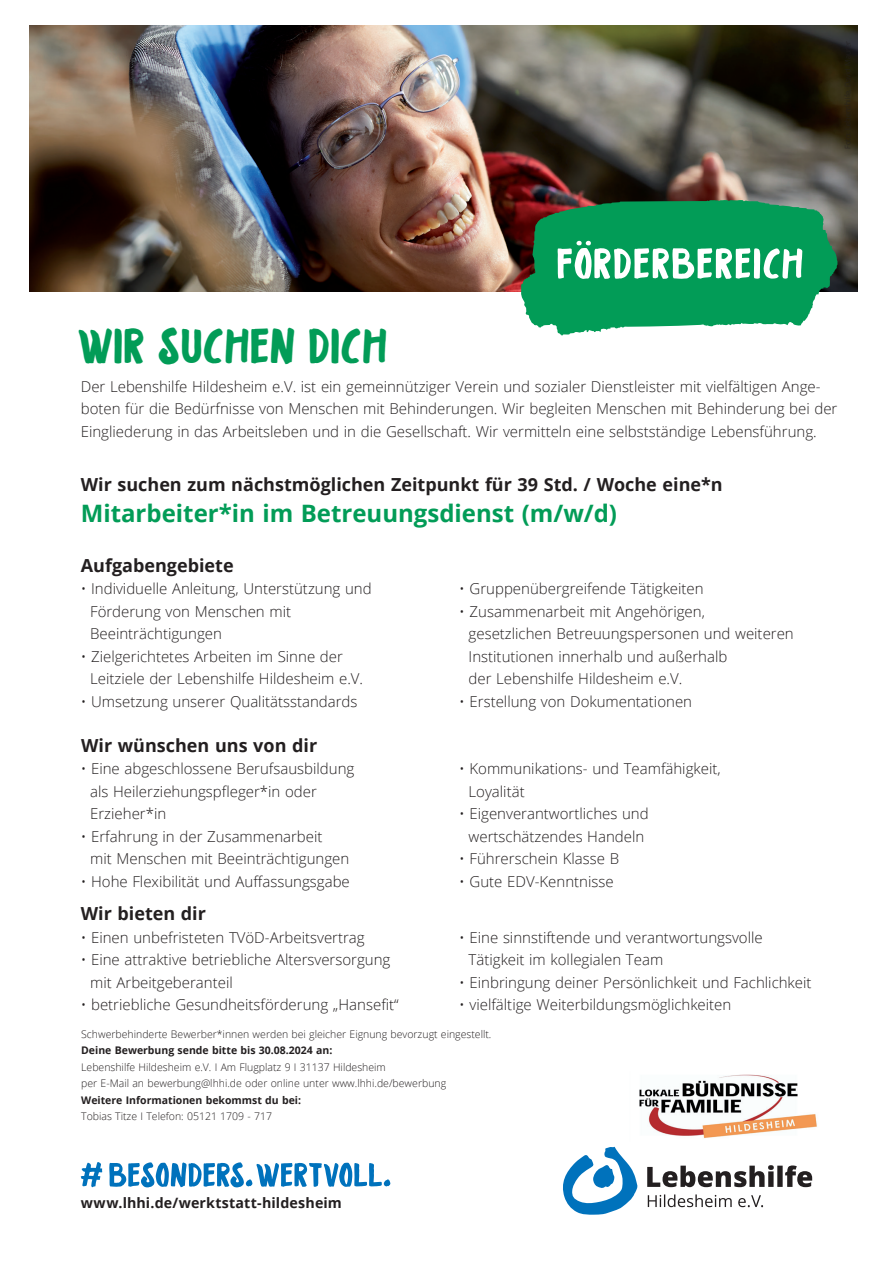
<style>
.page{position:relative;width:893px;height:1263px;background:#fff}
.page>*{position:absolute;margin:0;border:0;box-sizing:border-box;transform-origin:0 0}
.t1{font:49.5px "Oldventure";letter-spacing:.01em;color:#029c57}
.t2{font:700 24px "Open Sans";color:#029c57}
.t3{font:700 18px "Open Sans";color:#231f20}
.t4{font:300 15px/22.5px "Open Sans";color:#231f20}
.t5{font:700 14.25px "Open Sans";letter-spacing:.01em;color:#231f20}
.t6{font:300 10.5px/16.5px "Open Sans";color:#231f20}
.t7{font:700 10.5px "Open Sans";color:#231f20}
</style>
<div class="page">
<img style="left:30px;top:26px;width:827px;height:265px">
<svg style="left:109px;top:1162px;width:281px;height:25px"></svg>
<svg style="left:81px;top:1162px;width:21px;height:25px"></svg>
<svg style="left:647px;top:1165px;width:165px;height:22px"></svg>
<svg style="left:648px;top:1194px;width:115px;height:13px"></svg>
<svg style="left:563px;top:1146px;width:75px;height:69px"></svg>
<img style="left:639px;top:1074px;width:178px;height:64px">
<svg style="left:521px;top:200px;width:316px;height:135px"></svg>
<h1 class="t1" style="left:79px;top:313px;width:311px">WIR SUCHEN DICH</h1>
<p class="t4" style="left:81px;top:374px;width:758px">Der Lebenshilfe Hildesheim e.V. ist ein gemeinnütziger Verein und sozialer Dienstleister mit vielfältigen Ange&shy;boten für die Bedürfnisse von Menschen mit Behinderungen. Wir begleiten Menschen mit Behinderung bei der<br>Eingliederung in das Arbeitsleben und in die Gesellschaft. Wir vermitteln eine selbstständige Lebensführung.</p>
<p class="t3" style="left:81px;top:472px;width:643px">Wir suchen zum nächstmöglichen Zeitpunkt für 39 Std. / Woche eine*n</p>
<h2 class="t2" style="left:81px;top:496px;width:538px">Mitarbeiter*in im Betreuungsdienst (m/w/d)</h2>
<p class="t3" style="left:81px;top:552px;width:154px">Aufgabengebiete</p>
<p class="t4" style="left:90px;top:577px;width:283px;text-indent:-9px">• Individuelle Anleitung, Unterstützung und<br>Förderung von Menschen mit<br>Beeinträchtigungen</p>
<p class="t4" style="left:90px;top:644px;width:274px;text-indent:-9px">• Zielgerichtetes Arbeiten im Sinne der<br>Leitziele der Lebenshilfe Hildesheim e.V.</p>
<p class="t4" style="left:81px;top:689px;width:278px">• Umsetzung unserer Qualitätsstandards</p>
<p class="t3" style="left:81px;top:732px;width:237px">Wir wünschen uns von dir</p>
<p class="t4" style="left:90px;top:757px;width:266px;text-indent:-9px">• Eine abgeschlossene Berufsausbildung als Heilerziehungspfleger*in oder<br>Erzieher*in</p>
<p class="t4" style="left:90px;top:824px;width:261px;text-indent:-9px">• Erfahrung in der Zusammenarbeit<br>mit Menschen mit Beeinträchtigungen</p>
<p class="t4" style="left:81px;top:869px;width:271px">• Hohe Flexibilität und Auffassungsgabe</p>
<p class="t3" style="left:81px;top:901px;width:127px">Wir bieten dir</p>
<p class="t4" style="left:81px;top:926px;width:285px">• Einen unbefristeten TVöD-Arbeitsvertrag</p>
<p class="t4" style="left:90px;top:948px;width:302px;text-indent:-9px">• Eine attraktive betriebliche Altersversorgung mit Arbeitgeberanteil</p>
<p class="t4" style="left:81px;top:993px;width:319px">• betriebliche Gesundheitsförderung „Hansefit“</p>
<p class="t4" style="left:459px;top:577px;width:246px">• Gruppenübergreifende Tätigkeiten</p>
<p class="t4" style="left:469px;top:599px;width:327px;text-indent:-9px">• Zusammenarbeit mit Angehörigen,<br>gesetzlichen Betreuungspersonen und weiteren Institutionen innerhalb und außerhalb<br>der Lebenshilfe Hildesheim e.V.</p>
<p class="t4" style="left:459px;top:689px;width:234px">• Erstellung von Dokumentationen</p>
<p class="t4" style="left:469px;top:757px;width:254px;text-indent:-9px">• Kommunikations- und Teamfähigkeit,<br>Loyalität</p>
<p class="t4" style="left:459px;top:802px;width:191px;text-align:center">• Eigenverantwortliches und wertschätzendes Handeln</p>
<p class="t4" style="left:459px;top:847px;width:161px">• Führerschein Klasse B</p>
<p class="t4" style="left:459px;top:869px;width:156px">• Gute EDV-Kenntnisse</p>
<p class="t4" style="left:469px;top:926px;width:296px;text-indent:-9px">• Eine sinnstiftende und verantwortungsvolle<br>Tätigkeit im kollegialen Team</p>
<p class="t4" style="left:459px;top:971px;width:354px">• Einbringung deiner Persönlichkeit und Fachlichkeit</p>
<p class="t4" style="left:459px;top:993px;width:274px">• vielfältige Weiterbildungsmöglichkeiten</p>
<p class="t6" style="left:81px;top:1025px;width:412px">Schwerbehinderte Bewerber*innen werden bei gleicher Eignung bevorzugt eingestellt.</p>
<p class="t7" style="left:81px;top:1043px;width:253px">Deine Bewerbung sende bitte bis 30.08.2024 an:</p>
<p class="t6" style="left:81px;top:1058px;width:366px">Lebenshilfe Hildesheim e.V. I Am Flugplatz 9 I 31137 Hildesheim<br>per E-Mail an bewerbung@lhhi.de oder online unter www.lhhi.de/bewerbung</p>
<p class="t7" style="left:81px;top:1092px;width:221px">Weitere Informationen bekommst du bei:</p>
<p class="t6" style="left:81px;top:1108px;width:192px">Tobias Titze I Telefon: 05121 1709 - 717</p>
<p class="t5" style="left:81px;top:1192px;width:263px">www.lhhi.de/werktstatt-hildesheim</p>
</div>
